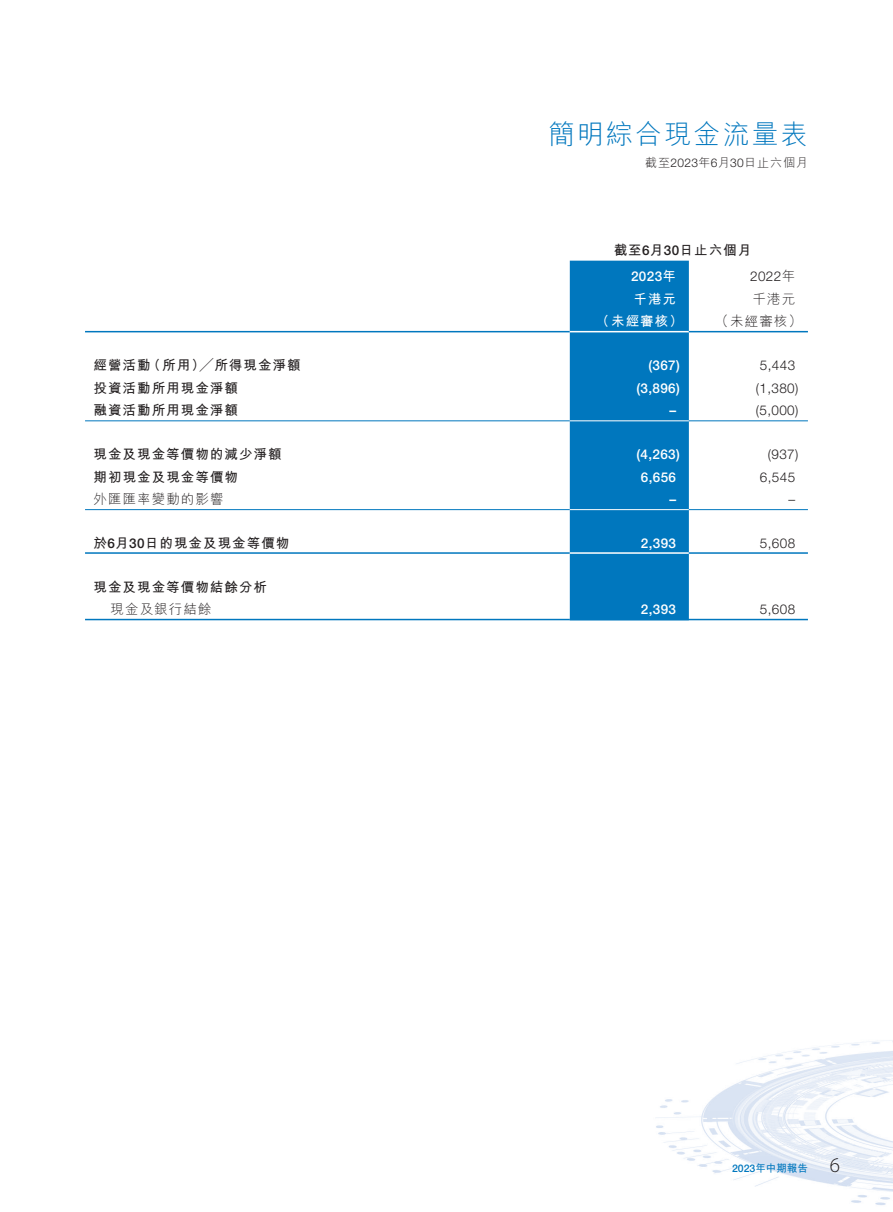
<style>
.page{position:relative;width:893px;height:1212px;background:#fff}
.page>*{position:absolute;margin:0;border:0;box-sizing:border-box;transform-origin:0 0}
.t1{font:300 27px "M Hei HK";letter-spacing:.08em;color:#0077be}
.t2{font:300 21px "Myriad Pro";color:#231f20}
.t3{font:700 13.5px "M Hei HK";letter-spacing:.08em;color:#231f20}
.t4{font:300 13.5px "Helvetica Neue LT Std";letter-spacing:.03em;color:#231f20}
.t5{font:500 13.5px "Helvetica Neue LT Std";letter-spacing:.03em;color:#fff}
.t6{font:300 13.5px "M Hei HK";letter-spacing:.08em;color:#231f20}
.t7{font:700 13.5px "M Hei HK";letter-spacing:.08em;color:#fff}
.t8{font:300 12px "M Hei HK";letter-spacing:.08em;color:#231f20}
.t9{font:700 10.5px "M Hei HK";color:#0077be}
.s1{font-family:"Helvetica Neue LT Std"}
.s2{font-family:"Helvetica Neue LT Std";font-weight:500}
.s3{font-family:"M Hei HK";font-weight:700}
.s4{font-family:"M Hei HK"}
</style>
<div class="page">
<img style="left:85px;top:260px;width:808px;height:945px">
<div style="left:570px;top:261px;width:119px;height:358px;background:#0077be"></div>
<hr style="left:85px;top:331px;width:485px;height:1px;background:#0077be">
<hr style="left:570px;top:331px;width:119px;height:1px;background:#fff">
<hr style="left:689px;top:331px;width:119px;height:1px;background:#0077be">
<hr style="left:85px;top:420px;width:485px;height:1px;background:#0077be">
<hr style="left:570px;top:420px;width:119px;height:1px;background:#fff">
<hr style="left:689px;top:420px;width:119px;height:1px;background:#0077be">
<hr style="left:85px;top:509px;width:485px;height:1px;background:#0077be">
<hr style="left:570px;top:509px;width:119px;height:1px;background:#fff">
<hr style="left:689px;top:509px;width:119px;height:1px;background:#0077be">
<hr style="left:85px;top:552px;width:485px;height:2px;background:#0077be">
<hr style="left:570px;top:552px;width:119px;height:2px;background:#fff">
<hr style="left:689px;top:552px;width:119px;height:2px;background:#0077be">
<hr style="left:85px;top:619px;width:485px;height:1px;background:#0077be">
<hr style="left:570px;top:619px;width:119px;height:1px;background:#0077be">
<hr style="left:689px;top:619px;width:119px;height:1px;background:#0077be">
<h1 class="t1" style="left:548px;top:120px;width:261px">簡明綜合現金流量表</h1>
<p class="t8" style="left:645px;top:156px;width:164px">截至<span class="s1">2023</span>年 月<span class="s1">6 30</span>日止六個月</p>
<p class="t3" style="left:614px;top:240px;width:139px">截至 月<span class="s2">6 30</span>日止六個月</p>
<p class="t5" style="left:631px;top:269px;width:47px">2023<span class="s3">年</span></p>
<p class="t4" style="left:750px;top:268px;width:47px">2022<span class="s4">年</span></p>
<p class="t7" style="left:633px;top:289px;width:44px">千港元</p>
<p class="t6" style="left:753px;top:292px;width:44px">千港元</p>
<p class="t7" style="left:596px;top:312px;width:88px">（未經審核）</p>
<p class="t6" style="left:715px;top:315px;width:88px">（未經審核(</p>
<p class="t3" style="left:147px;top:355px;width:155px">（所用）╱所得現金淨額</p>
<p class="t3" style="left:94px;top:355px;width:59px">經營活動</p>
<p class="t5" style="left:648px;top:357px;width:33px">)367(</p>
<p class="t4" style="left:760px;top:357px;width:37px">5,443</p>
<p class="t3" style="left:94px;top:378px;width:146px">投資活動所用現金淨額</p>
<p class="t5" style="left:636px;top:380px;width:45px">)3,896(</p>
<p class="t4" style="left:756px;top:380px;width:44px">)1,380(</p>
<p class="t3" style="left:94px;top:400px;width:146px">融資活動所用現金淨額</p>
<p class="t5" style="left:669px;top:402px;width:8px">–</p>
<p class="t4" style="left:756px;top:402px;width:44px">)5,000(</p>
<p class="t3" style="left:94px;top:444px;width:190px">現金及現金等價物的減少淨額</p>
<p class="t5" style="left:636px;top:446px;width:45px">)4,263(</p>
<p class="t4" style="left:768px;top:446px;width:32px">)937(</p>
<p class="t3" style="left:94px;top:467px;width:146px">期初現金及現金等價物</p>
<p class="t5" style="left:641px;top:469px;width:37px">6,656</p>
<p class="t4" style="left:760px;top:468px;width:37px">6,545</p>
<p class="t6" style="left:94px;top:492px;width:131px">外匯匯率變動的影響</p>
<p class="t5" style="left:669px;top:491px;width:8px">–</p>
<p class="t4" style="left:788px;top:491px;width:8px">–</p>
<p class="t3" style="left:94px;top:533px;width:197px">於 月<span class="s2">6 30</span>日的現金及現金等價物</p>
<p class="t3" style="left:94px;top:577px;width:175px">現金及現金等價物結餘分析</p>
<p class="t5" style="left:641px;top:535px;width:37px">2,393</p>
<p class="t4" style="left:760px;top:535px;width:37px">5,608</p>
<p class="t6" style="left:111px;top:602px;width:102px">現金及銀行結餘</p>
<p class="t5" style="left:641px;top:601px;width:37px">2,393</p>
<p class="t4" style="left:760px;top:601px;width:37px">5,608</p>
<p class="t9" style="left:732px;top:1160px;width:77px"><span class="s2">2023</span>年中期報告</p>
<h2 class="t2" style="left:830px;top:1152px;width:12px">6</h2>
</div>
